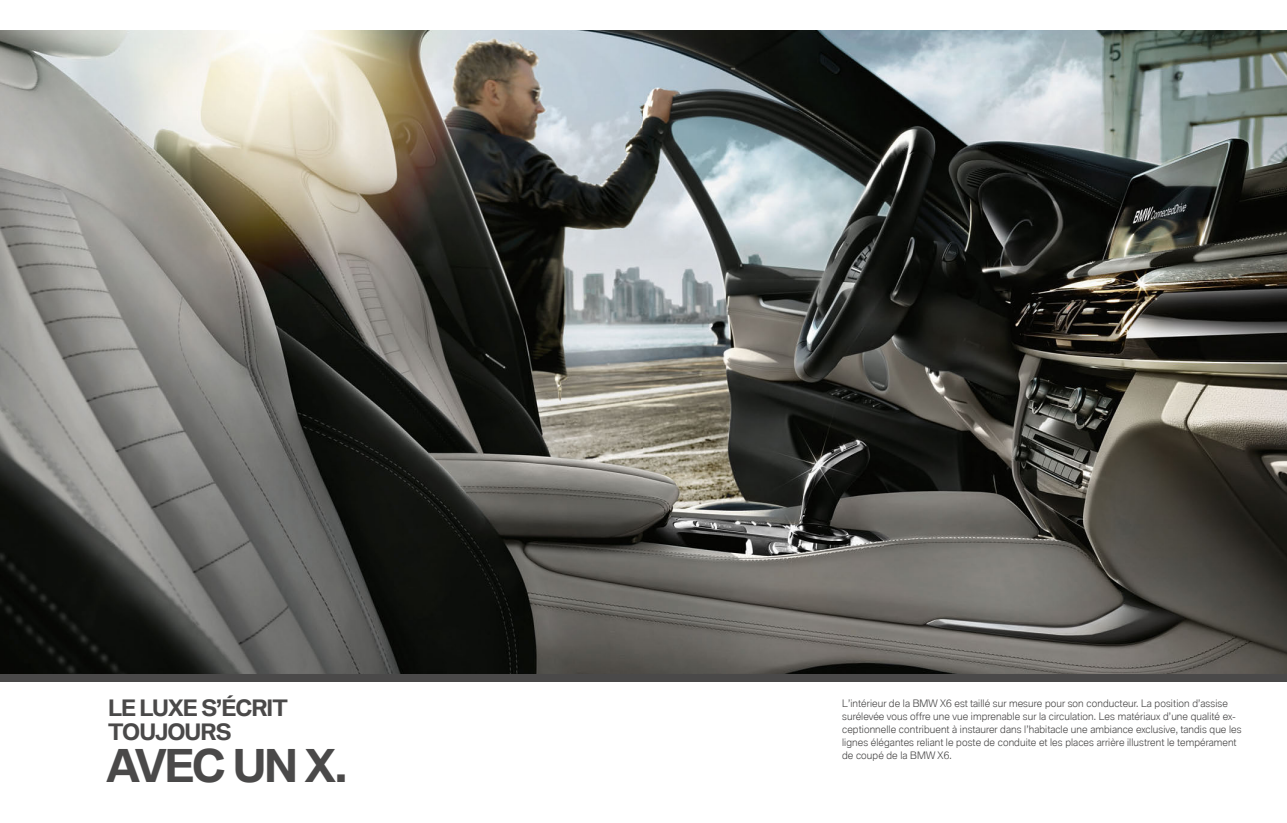
<style>
.page{position:relative;width:1287px;height:823px;background:#fff}
.page>*{position:absolute;margin:0;border:0;box-sizing:border-box;transform-origin:0 0}
.t1{font:700 44px "BMW Type Global Pro";letter-spacing:-.055em;color:#4a4949}
.t2{font:700 22px/24.2px "BMW Type Global Pro";letter-spacing:-.045em;color:#4a4949}
.t3{font:300 10px/13px "BMW Type Global Pro";letter-spacing:.01em;color:#4a4949}
</style>
<div class="page">
<div style="left:0;top:673px;width:644px;height:8px;background:#4a4949"></div>
<img style="left:0;top:30px;width:1287px;height:643px">
<div style="left:644px;top:673px;width:643px;height:8px;background:#4a4949"></div>
<h2 class="t2" style="left:108px;top:696px;width:181px">LE LUXE S’ÉCRIT<br>TOUJOURS</h2>
<p class="t3" style="left:842px;top:696px;width:401px">L’intérieur de la BMW X6 est taillé sur mesure pour son conducteur. La position d’assise surélevée vous offre une vue imprenable sur la circulation. Les matériaux d’une qualité ex&shy;ceptionnelle contribuent à instaurer dans l’habitacle une ambiance exclusive, tandis que les lignes élégantes reliant le poste de conduite et les places arrière illustrent le tempérament de coupé de la BMW X6.</p>
<h1 class="t1" style="left:107px;top:740px;width:243px">AVEC UN X.</h1>
</div>
